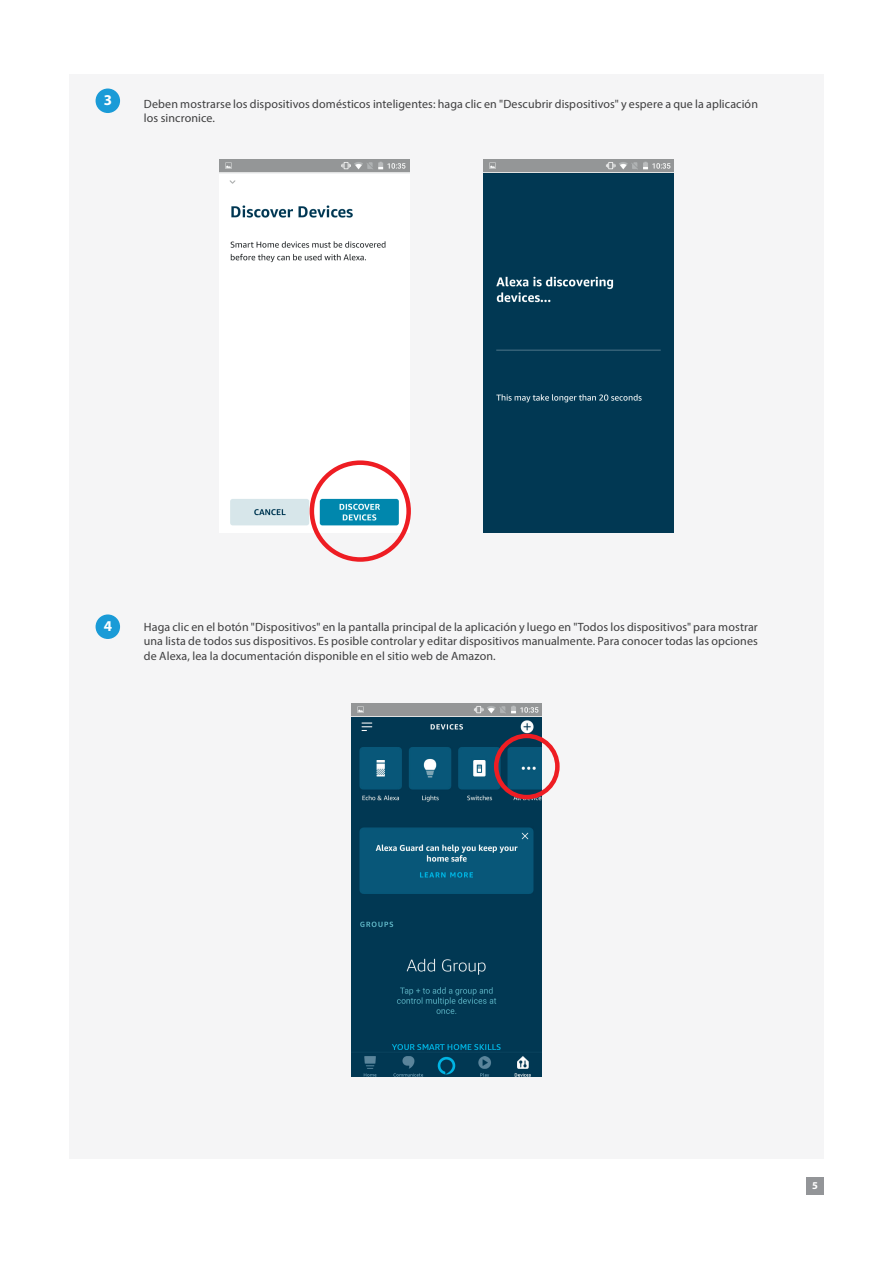
<style>
.page{position:relative;width:893px;height:1263px;background:#fff}
.page>*{position:absolute;margin:0;border:0;box-sizing:border-box;transform-origin:0 0}
.t1{font:700 15px "Myriad Pro";color:#fff}
.t2{font:12px/14.4px "Myriad Pro";letter-spacing:.005em;color:#3e3e3f}
.t3{font:700 10.5px "Myriad Pro";color:#fff}
</style>
<div class="page">
<div style="left:69px;top:74px;width:755px;height:1084px;background:#f5f5f6"></div>
<div style="left:96px;top:89px;width:24px;height:24px;background:#1a9bd7;border-radius:50%"></div>
<div style="left:96px;top:614px;width:24px;height:25px;background:#1a9bd7;border-radius:50%"></div>
<img style="left:230px;top:180px;width:179px;height:352px">
<img style="left:219px;top:159px;width:190px;height:14px">
<div style="left:484px;top:173px;width:190px;height:359px;background:#013853"></div>
<img style="left:483px;top:159px;width:191px;height:14px">
<div style="left:310px;top:460px;width:101px;height:102px;border:4px solid #ee1d23;border-radius:50%"></div>
<img style="left:351px;top:716px;width:190px;height:360px">
<img style="left:351px;top:703px;width:191px;height:13px">
<div style="left:494px;top:734px;width:66px;height:65px;border:4px solid #ee1d23;border-radius:50%"></div>
<div style="left:806px;top:1177px;width:17px;height:17px;background:#939598"></div>
<p class="t1" style="left:104px;top:90px;width:10px">3</p>
<p class="t2" style="left:144px;top:97px;width:616px">Deben mostrarse los dispositivos domésticos inteligentes: haga clic en "Descubrir dispositivos" y espere a que la aplicación los sincronice.</p>
<p class="t1" style="left:104px;top:616px;width:10px">4</p>
<p class="t2" style="left:144px;top:619px;width:615px;text-align:justify">Haga clic en el botón "Dispositivos" en la pantalla principal de la aplicación y luego en "Todos los dispositivos" para mostrar una lista de todos sus dispositivos. Es posible controlar y editar dispositivos manualmente. Para conocer todas las opciones de Alexa, lea la documentación disponible en el sitio web de Amazon.</p>
<p class="t3" style="left:812px;top:1178px;width:7px">5</p>
</div>
